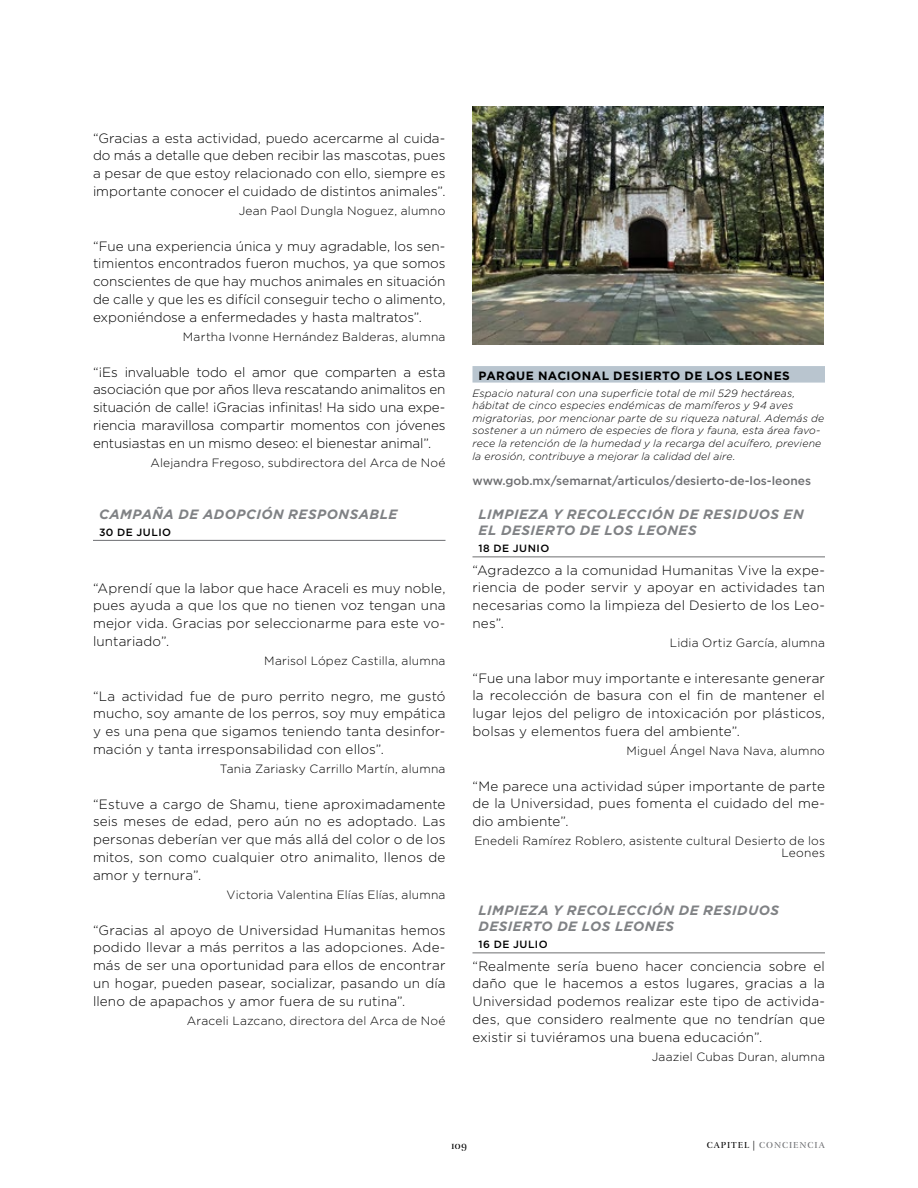
<style>
.page{position:relative;width:918px;height:1188px;background:#fff}
.page>*{position:absolute;margin:0;border:0;box-sizing:border-box;transform-origin:0 0}
.t1{font:300 13.5px/18px "Gotham";letter-spacing:.005em;color:#000;text-align:justify}
.t2{font:italic 700 13.5px/16.5px "Gotham";letter-spacing:.035em;color:#808285}
.t3{font:300 12px/12px "Gotham";letter-spacing:.015em;color:#000;text-align:right}
.t4{font:500 12px "Gotham";color:#6d6e71}
.t5{font:700 12px "Gotham";letter-spacing:.04em;color:#000}
.t6{font:italic 300 10.5px/12.6px "Gotham";letter-spacing:.015em;color:#000}
.t7{font:500 10.5px "Gotham";letter-spacing:.05em;color:#000}
.t8{font:10.5px "Rufina Stencil Regular";color:#000}
.t9{font:9px "Rufina Stencil Regular";letter-spacing:.1em;color:#6d6e71}
.s1{color:#000}
</style>
<div class="page">
<hr style="left:93px;top:540px;width:353px;height:1px;background:#6d6e71">
<div style="left:472px;top:366px;width:353px;height:17px;background:#b9c5cf"></div>
<hr style="left:472px;top:556px;width:353px;height:1px;background:#6d6e71">
<hr style="left:472px;top:952px;width:353px;height:1px;background:#6d6e71">
<img style="left:472px;top:106px;width:352px;height:239px">
<p class="t1" style="left:93px;top:128px;width:354px">“Gracias a esta actividad, puedo acercarme al cuida&shy;do más a detalle que deben recibir las mascotas, pues a pesar de que estoy relacionado con ello, siempre es importante conocer el cuidado de distintos animales”.</p>
<p class="t3" style="left:239px;top:204px;width:208px">Jean Paol Dungla Noguez, alumno</p>
<p class="t1" style="left:93px;top:236px;width:354px">“Fue una experiencia única y muy agradable, los sen&shy;timientos encontrados fueron muchos, ya que somos conscientes de que hay muchos animales en situación de calle y que les es difícil conseguir techo o alimento, exponiéndose a enfermedades y hasta maltratos”.</p>
<p class="t3" style="left:183px;top:330px;width:264px">Martha Ivonne Hernández Balderas, alumna</p>
<p class="t1" style="left:93px;top:362px;width:354px">“¡Es invaluable todo el amor que comparten a esta asociación que por años lleva rescatando animalitos en situación de calle! ¡Gracias infinitas! Ha sido una expe&shy;riencia maravillosa compartir momentos con jóvenes entusiastas en un mismo deseo: el bienestar animal”.</p>
<p class="t3" style="left:150px;top:456px;width:297px">Alejandra Fregoso, subdirectora del Arca de Noé</p>
<p class="t2" style="left:99px;top:506px;width:300px">CAMPAÑA DE ADOPCIÓN RESPONSABLE</p>
<p class="t7" style="left:99px;top:525px;width:74px">30 DE JULIO</p>
<p class="t1" style="left:93px;top:578px;width:354px">“Aprendí que la labor que hace Araceli es muy noble, pues ayuda a que los que no tienen voz tengan una mejor vida. Gracias por seleccionarme para este vo&shy;luntariado”.</p>
<p class="t3" style="left:264px;top:654px;width:183px">Marisol López Castilla, alumna</p>
<p class="t1" style="left:93px;top:686px;width:354px">“La actividad fue de puro perrito negro, me gustó mucho, soy amante de los perros, soy muy empática y es una pena que sigamos teniendo tanta desinfor&shy;mación y tanta irresponsabilidad con ellos”.</p>
<p class="t3" style="left:220px;top:762px;width:227px">Tania Zariasky Carrillo Martín, alumna</p>
<p class="t1" style="left:93px;top:794px;width:354px">“Estuve a cargo de Shamu, tiene aproximadamente seis meses de edad, pero aún no es adoptado. Las personas deberían ver que más allá del color o de los mitos, son como cualquier otro animalito, llenos de amor y ternura”.</p>
<p class="t3" style="left:227px;top:888px;width:220px">Victoria Valentina Elías Elías, alumna</p>
<p class="t1" style="left:93px;top:920px;width:354px">“Gracias al apoyo de Universidad Humanitas hemos podido llevar a más perritos a las adopciones. Ade&shy;más de ser una oportunidad para ellos de encontrar un hogar, pueden pasear, socializar, pasando un día lleno de apapachos y amor fuera de su rutina”.</p>
<p class="t3" style="left:187px;top:1014px;width:260px">Araceli Lazcano, directora del Arca de Noé</p>
<p class="t5" style="left:478px;top:367px;width:313px">PARQUE NACIONAL DESIERTO DE LOS LEONES</p>
<p class="t6" style="left:472px;top:386px;width:353px">Espacio natural con una superficie total de mil 529 hectáreas, hábitat de cinco especies endémicas de mamíferos y 94 aves migratorias, por mencionar parte de su riqueza natural. Además de sostener a un número de especies de flora y fauna, esta área favo&shy;rece la retención de la humedad y la recarga del acuífero, previene la erosión, contribuye a mejorar la calidad del aire.</p>
<p class="t4" style="left:472px;top:473px;width:340px">www.gob.mx/semarnat/articulos/desierto-de-los-leones</p>
<p class="t2" style="left:478px;top:506px;width:327px">LIMPIEZA Y RECOLECCIÓN DE RESIDUOS EN<br>EL DESIERTO DE LOS LEONES</p>
<p class="t7" style="left:478px;top:541px;width:72px">18 DE JUNIO</p>
<p class="t1" style="left:472px;top:560px;width:354px">“Agradezco a la comunidad Humanitas Vive la expe&shy;riencia de poder servir y apoyar en actividades tan necesarias como la limpieza del Desierto de los Leo&shy;nes”.</p>
<p class="t3" style="left:670px;top:636px;width:157px">Lidia Ortiz García, alumna</p>
<p class="t1" style="left:472px;top:668px;width:354px">“Fue una labor muy importante e interesante generar la recolección de basura con el fin de mantener el lugar lejos del peligro de intoxicación por plásticos, bolsas y elementos fuera del ambiente”.</p>
<p class="t3" style="left:626px;top:744px;width:200px">Miguel Ángel Nava Nava, alumno</p>
<p class="t1" style="left:472px;top:776px;width:354px">“Me parece una actividad súper importante de parte de la Universidad, pues fomenta el cuidado del me&shy;dio ambiente”.</p>
<p class="t3" style="left:474px;top:834px;width:352px">Enedeli Ramírez Roblero, asistente cultural Desierto de los<br>Leones</p>
<p class="t2" style="left:478px;top:902px;width:302px">LIMPIEZA Y RECOLECCIÓN DE RESIDUOS<br>DESIERTO DE LOS LEONES</p>
<p class="t7" style="left:478px;top:937px;width:71px">16 DE JULIO</p>
<p class="t1" style="left:472px;top:956px;width:354px">“Realmente sería bueno hacer conciencia sobre el daño que le hacemos a estos lugares, gracias a la Universidad podemos realizar este tipo de activida&shy;des, que considero realmente que no tendrían que existir si tuviéramos una buena educación”.</p>
<p class="t3" style="left:652px;top:1050px;width:175px">Jaaziel Cubas Duran, alumna</p>
<p class="t8" style="left:451px;top:1139px;width:17px">109</p>
<p class="t9" style="left:707px;top:1139px;width:120px"><span class="s1">CAPITEL |</span> CONCIENCIA</p>
</div>
